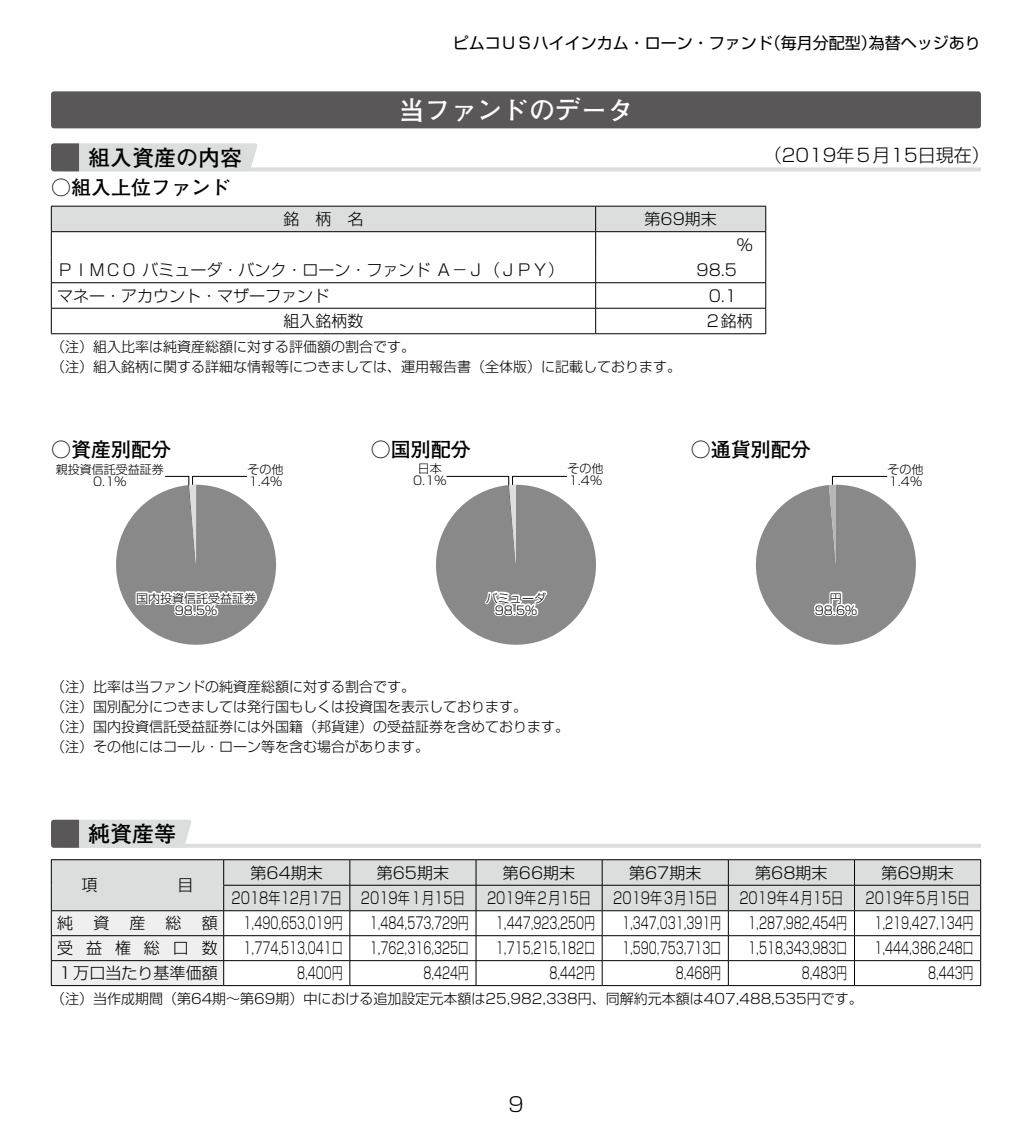
<style>
.page{position:relative;width:1032px;height:1134px;background:#fff}
.page>*{position:absolute;margin:0;border:0;box-sizing:border-box;transform-origin:0 0}
.t1{font:700 26px "Futo Go B101 Pr 6";color:#fff}
.t2{font:700 22px "Futo Go B101 Pr 6";color:#000}
.t3{font:700 20px "Futo Go B101 Pr 6";color:#000}
.t4{font:300 20px "Shin Go Pr 6";color:#000}
.t5{font:300 18px "Shin Go Pr 6";color:#000}
.t6{font:300 16px "Shin Go Pr 6";color:#000;scale:.66 1}
.t7{font:300 16px "Shin Go Pr 6";color:#000}
.t8{font:300 16px "Shin Go Pr 6";color:#000;scale:.76 1}
.t9{font:16px "Shin Go Pro";color:#000}
.t10{font:300 14px/20px "Shin Go Pr 6";color:#000}
.t11{font:300 12px/12px "Shin Go Pr 6";color:#000;text-align:center}
</style>
<div class="page">
<svg style="left:51px;top:206px;width:715px;height:127px"></svg>
<hr style="left:51px;top:333px;width:545px;height:1px;background:#000">
<hr style="left:596px;top:333px;width:170px;height:1px;background:#000">
<div style="left:224px;top:860px;width:756px;height:50px;background:#dcdddd"></div>
<hr style="left:51px;top:859px;width:173px;height:1px;background:#000">
<hr style="left:224px;top:859px;width:126px;height:1px;background:#000">
<hr style="left:350px;top:859px;width:126px;height:1px;background:#000">
<hr style="left:476px;top:859px;width:126px;height:1px;background:#000">
<hr style="left:602px;top:859px;width:126px;height:1px;background:#000">
<hr style="left:728px;top:859px;width:126px;height:1px;background:#000">
<hr style="left:854px;top:859px;width:127px;height:1px;background:#000">
<hr style="left:223px;top:885px;width:127px;height:1px;background:#000">
<hr style="left:350px;top:885px;width:126px;height:1px;background:#000">
<hr style="left:476px;top:885px;width:126px;height:1px;background:#000">
<hr style="left:602px;top:885px;width:126px;height:1px;background:#000">
<hr style="left:728px;top:885px;width:126px;height:1px;background:#000">
<hr style="left:854px;top:885px;width:127px;height:1px;background:#000">
<hr style="left:224px;top:910px;width:126px;height:1px;background:#000">
<hr style="left:350px;top:910px;width:126px;height:1px;background:#000">
<hr style="left:476px;top:910px;width:126px;height:1px;background:#000">
<hr style="left:602px;top:910px;width:126px;height:1px;background:#000">
<hr style="left:728px;top:910px;width:126px;height:1px;background:#000">
<hr style="left:854px;top:910px;width:127px;height:1px;background:#000">
<hr style="left:224px;top:935px;width:126px;height:1px;background:#000">
<hr style="left:350px;top:935px;width:126px;height:1px;background:#000">
<hr style="left:476px;top:935px;width:126px;height:1px;background:#000">
<hr style="left:602px;top:935px;width:126px;height:1px;background:#000">
<hr style="left:728px;top:935px;width:126px;height:1px;background:#000">
<hr style="left:854px;top:935px;width:127px;height:1px;background:#000">
<hr style="left:224px;top:960px;width:126px;height:1px;background:#000">
<svg style="left:51px;top:860px;width:173px;height:125px"></svg>
<hr style="left:350px;top:960px;width:126px;height:1px;background:#000">
<svg style="left:349px;top:860px;width:1px;height:125px"></svg>
<hr style="left:476px;top:960px;width:126px;height:1px;background:#000">
<svg style="left:476px;top:860px;width:1px;height:125px"></svg>
<hr style="left:602px;top:960px;width:126px;height:1px;background:#000">
<svg style="left:602px;top:860px;width:1px;height:125px"></svg>
<hr style="left:728px;top:960px;width:126px;height:1px;background:#000">
<svg style="left:728px;top:860px;width:1px;height:125px"></svg>
<hr style="left:854px;top:960px;width:127px;height:1px;background:#000">
<svg style="left:854px;top:860px;width:1px;height:125px"></svg>
<svg style="left:980px;top:860px;width:1px;height:125px"></svg>
<hr style="left:51px;top:985px;width:173px;height:1px;background:#000">
<hr style="left:224px;top:985px;width:126px;height:1px;background:#000">
<hr style="left:350px;top:985px;width:126px;height:1px;background:#000">
<hr style="left:476px;top:985px;width:126px;height:1px;background:#000">
<hr style="left:602px;top:985px;width:126px;height:1px;background:#000">
<hr style="left:728px;top:985px;width:126px;height:1px;background:#000">
<hr style="left:854px;top:985px;width:127px;height:1px;background:#000">
<div style="left:51px;top:91px;width:930px;height:37px;background:#595757;border-radius:3px"></div>
<svg style="left:258px;top:167px;width:723px;height:4px;background:#dfe0e0"></svg>
<svg style="left:51px;top:143px;width:207px;height:28px;background:#cbcccc"></svg>
<svg style="left:116px;top:476px;width:160px;height:169px"></svg>
<svg style="left:436px;top:476px;width:160px;height:169px"></svg>
<svg style="left:755px;top:476px;width:161px;height:169px"></svg>
<hr style="left:65px;top:844px;width:916px;height:4px;background:#dcdddd">
<svg style="left:51px;top:820px;width:140px;height:28px;background:#c2c3c3"></svg>
<p class="t9" style="left:453px;top:30px;width:529px">ピムコＵＳハイインカム・ローン・ファンド（毎月分配型）為替ヘッジあり</p>
<h1 class="t1" style="left:399px;top:89px;width:235px">当ファンドのデータ</h1>
<h2 class="t2" style="left:88px;top:140px;width:156px">組入資産の内容</h2>
<p class="t5" style="left:764px;top:141px;width:227px">（2019年５月15日現在）</p>
<h3 class="t3" style="left:51px;top:171px;width:181px">○組入上位ファンド</h3>
<p class="t7" style="left:283px;top:206px;width:81px">銘　柄　名</p>
<p class="t7" style="left:644px;top:206px;width:74px">第69期末</p>
<p class="t7" style="left:737px;top:231px;width:17px">％</p>
<p class="t7" style="left:57px;top:257px;width:508px">ＰＩＭＣＯ バミューダ・バンク・ローン・ファンド Ａ－Ｊ（ＪＰＹ）</p>
<p class="t7" style="left:696px;top:257px;width:42px">98.5</p>
<p class="t7" style="left:57px;top:282px;width:273px">マネー・アカウント・マザーファンド</p>
<p class="t7" style="left:709px;top:282px;width:30px">0.1</p>
<p class="t7" style="left:283px;top:308px;width:81px">組入銘柄数</p>
<p class="t7" style="left:705px;top:308px;width:49px">２銘柄</p>
<p class="t10" style="left:51px;top:335px;width:632px">（注）組入比率は純資産総額に対する評価額の割合です。<br>（注）組入銘柄に関する詳細な情報等につきましては、運用報告書（全体版）に記載しております。</p>
<h3 class="t3" style="left:51px;top:434px;width:121px">○資産別配分</h3>
<h3 class="t3" style="left:371px;top:434px;width:101px">○国別配分</h3>
<h3 class="t3" style="left:691px;top:434px;width:121px">○通貨別配分</h3>
<p class="t11" style="left:56px;top:462px;width:109px">親投資信託受益証券<br>0.1％</p>
<p class="t11" style="left:247px;top:462px;width:37px;text-align:left">その他<br>1.4％</p>
<p class="t11" style="left:413px;top:462px;width:35px">日本<br>0.1％</p>
<p class="t11" style="left:567px;top:462px;width:37px;text-align:left">その他<br>1.4％</p>
<p class="t11" style="left:887px;top:462px;width:37px;text-align:left">その他<br>1.4％</p>
<p class="t11" style="left:136px;top:591px;width:121px">国内投資信託受益証券<br>98.5％</p>
<p class="t11" style="left:486px;top:591px;width:61px">バミューダ<br>98.5％</p>
<p class="t11" style="left:815px;top:591px;width:44px">円<br>98.6％</p>
<p class="t10" style="left:51px;top:675px;width:520px">（注）比率は当ファンドの純資産総額に対する割合です。<br>（注）国別配分につきましては発行国もしくは投資国を表示しております。<br>（注）国内投資信託受益証券には外国籍（邦貨建）の受益証券を含めております。（注）その他にはコール・ローン等を含む場合があります。</p>
<h2 class="t2" style="left:88px;top:816px;width:89px">純資産等</h2>
<p class="t7" style="left:251px;top:859px;width:74px">第64期末</p>
<p class="t7" style="left:377px;top:859px;width:74px">第65期末</p>
<p class="t7" style="left:503px;top:859px;width:74px">第66期末</p>
<p class="t7" style="left:629px;top:859px;width:74px">第67期末</p>
<p class="t7" style="left:755px;top:859px;width:74px">第68期末</p>
<p class="t7" style="left:881px;top:859px;width:74px">第69期末</p>
<p class="t8" style="left:232px;top:885px;width:308px">2018年12月17日 2019年１月15日</p>
<p class="t8" style="left:487px;top:885px;width:138px">2019年２月15日</p>
<p class="t8" style="left:613px;top:885px;width:138px">2019年３月15日</p>
<p class="t8" style="left:739px;top:885px;width:138px">2019年４月15日</p>
<p class="t8" style="left:865px;top:885px;width:138px">2019年５月15日</p>
<p class="t7" style="left:57px;top:910px;width:17px">純</p>
<p class="t7" style="left:93px;top:910px;width:17px">資</p>
<p class="t7" style="left:129px;top:910px;width:17px">産</p>
<p class="t7" style="left:166px;top:910px;width:17px">総</p>
<p class="t7" style="left:202px;top:910px;width:17px">額</p>
<p class="t6" style="left:244px;top:910px;width:151px">1,490,653,019円</p>
<p class="t6" style="left:370px;top:910px;width:151px">1,484,573,729円</p>
<p class="t6" style="left:496px;top:910px;width:151px">1,447,923,250円</p>
<p class="t6" style="left:622px;top:910px;width:151px">1,347,031,391円</p>
<p class="t6" style="left:748px;top:910px;width:151px">1,287,982,454円</p>
<p class="t6" style="left:874px;top:910px;width:151px">1,219,427,134円</p>
<p class="t7" style="left:57px;top:935px;width:162px">受益権総口数</p>
<p class="t6" style="left:244px;top:935px;width:151px">1,774,513,041口</p>
<p class="t6" style="left:370px;top:935px;width:151px">1,762,316,325口</p>
<p class="t6" style="left:496px;top:935px;width:151px">1,715,215,182口</p>
<p class="t6" style="left:622px;top:935px;width:151px">1,590,753,713口</p>
<p class="t6" style="left:748px;top:935px;width:151px">1,518,343,983口</p>
<p class="t6" style="left:874px;top:935px;width:151px">1,444,386,248口</p>
<p class="t7" style="left:57px;top:960px;width:162px">１万口当たり基準価額</p>
<p class="t6" style="left:297px;top:960px;width:70px">8,400円</p>
<p class="t6" style="left:423px;top:960px;width:70px">8,424円</p>
<p class="t6" style="left:549px;top:960px;width:70px">8,442円</p>
<p class="t6" style="left:676px;top:960px;width:70px">8,468円</p>
<p class="t6" style="left:802px;top:960px;width:70px">8,483円</p>
<p class="t6" style="left:928px;top:960px;width:70px">8,443円</p>
<p class="t10" style="left:51px;top:987px;width:813px">（注）当作成期間（第64期～第69期）中における追加設定元本額は25,982,338円、同解約元本額は407,488,535円です。</p>
<h3 class="t4" style="left:508px;top:1088px;width:17px">9</h3>
</div>
